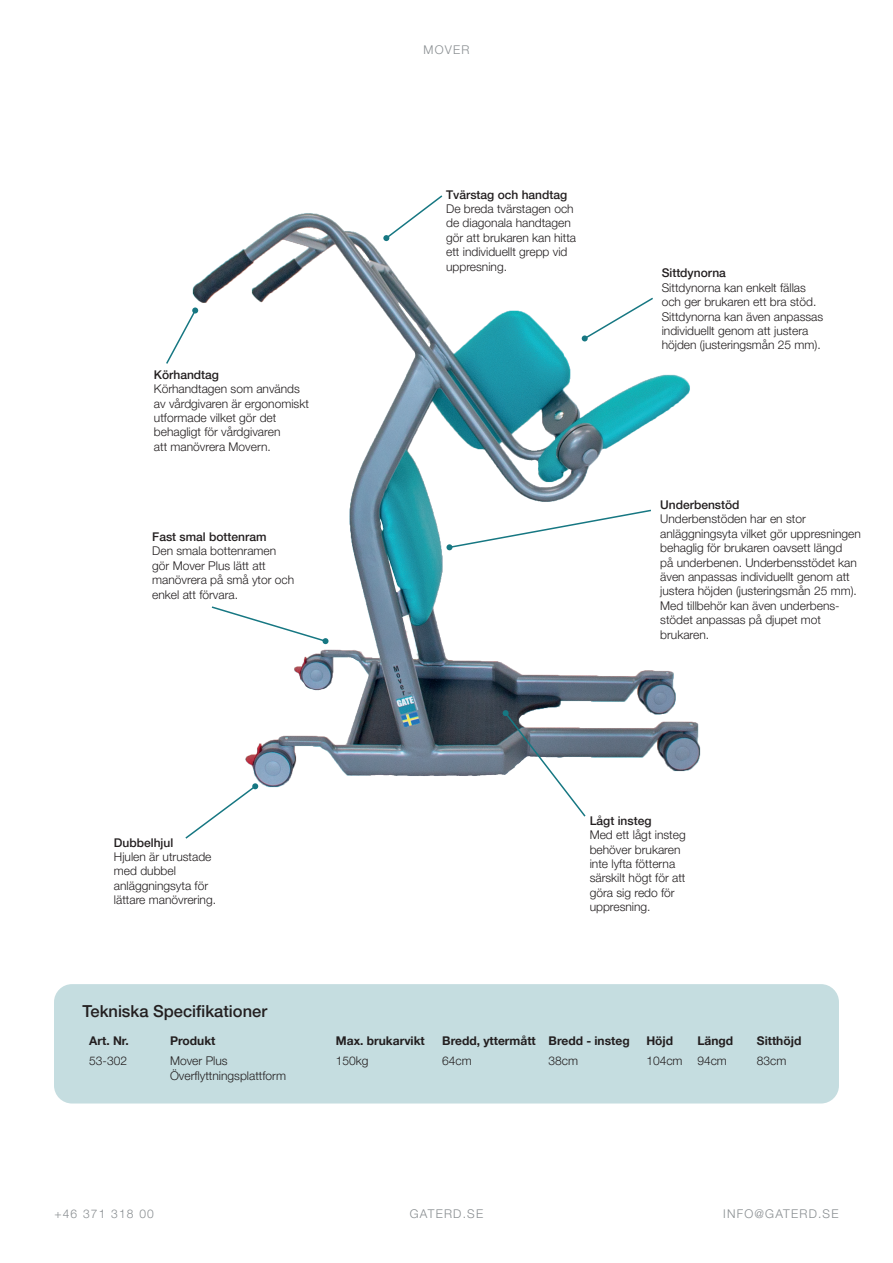
<style>
.page{position:relative;width:893px;height:1263px;background:#fff}
.page>*{position:absolute;margin:0;border:0;box-sizing:border-box;transform-origin:0 0}
.t1{font:500 16.5px "Helvetica Neue LT Pro";color:#231f20}
.t2{font:300 12px/14.4px "Helvetica Neue LT Pro";color:#231f20}
.t3{font:500 12px "Helvetica Neue LT Pro";color:#231f20}
.t4{font:700 12px "Helvetica Neue LT Pro";color:#231f20}
.t5{font:300 12px "Helvetica Neue LT Pro";letter-spacing:.1em;color:#888d90}
</style>
<div class="page">
<img style="left:192px;top:213px;width:509px;height:575px">
<svg style="left:383px;top:195px;width:61px;height:46px"></svg>
<svg style="left:582px;top:296px;width:73px;height:45px"></svg>
<svg style="left:446px;top:509px;width:207px;height:41px"></svg>
<svg style="left:503px;top:710px;width:84px;height:107px"></svg>
<svg style="left:185px;top:783px;width:73px;height:56px"></svg>
<svg style="left:210px;top:605px;width:118px;height:39px"></svg>
<svg style="left:166px;top:307px;width:32px;height:58px"></svg>
<div style="left:54px;top:984px;width:785px;height:119px;background:#c5dde0;border-radius:18px"></div>
<p class="t3" style="left:154px;top:367px;width:67px">Körhandtag</p>
<p class="t2" style="left:154px;top:381px;width:156px">Körhandtagen som används av vårdgivaren är ergonomiskt utformade vilket gör det behagligt för vårdgivaren<br>att manövrera Movern.</p>
<p class="t3" style="left:152px;top:529px;width:116px">Fast smal bottenram</p>
<p class="t2" style="left:152px;top:544px;width:144px">Den smala bottenramen gör Mover Plus lätt att manövrera på små ytor och enkel att förvara.</p>
<p class="t3" style="left:114px;top:835px;width:61px">Dubbelhjul</p>
<p class="t2" style="left:114px;top:849px;width:104px">Hjulen är utrustade med dubbel anläggningsyta för lättare manövrering.</p>
<h1 class="t1" style="left:83px;top:1001px;width:186px">Tekniska Specifikationer</h1>
<p class="t5" style="left:423px;top:42px;width:47px">MOVER</p>
<p class="t3" style="left:446px;top:187px;width:123px">Tvärstag och handtag</p>
<p class="t2" style="left:446px;top:201px;width:132px">De breda tvärstagen och de diagonala handtagen gör att brukaren kan hitta ett individuellt grepp vid uppresning.</p>
<p class="t3" style="left:662px;top:266px;width:66px">Sittdynorna</p>
<p class="t2" style="left:662px;top:280px;width:163px">Sittdynorna kan enkelt fällas och ger brukaren ett bra stöd.<br>Sittdynorna kan även anpassas individuellt genom att justera höjden (justeringsmån 25 mm).</p>
<p class="t3" style="left:660px;top:497px;width:81px">Underbenstöd</p>
<p class="t2" style="left:660px;top:512px;width:202px">Underbenstöden har en stor anläggningsyta vilket gör uppresningen behaglig för brukaren oavsett längd<br>på underbenen. Underbensstödet kan även anpassas individuellt genom att justera höjden (justeringsmån 25 mm).<br>Med tillbehör kan även underbens&shy;stödet anpassas på djupet mot brukaren.</p>
<p class="t3" style="left:590px;top:813px;width:63px">Lågt insteg</p>
<p class="t2" style="left:590px;top:827px;width:98px">Med ett lågt insteg behöver brukaren inte lyfta fötterna särskilt högt för att göra sig redo för uppresning.</p>
<p class="t4" style="left:89px;top:1033px;width:41px">Art. Nr.</p>
<p class="t4" style="left:170px;top:1033px;width:47px">Produkt</p>
<p class="t4" style="left:336px;top:1033px;width:90px">Max. brukarvikt</p>
<p class="t4" style="left:442px;top:1033px;width:189px">Bredd, yttermått Bredd - insteg</p>
<p class="t4" style="left:646px;top:1033px;width:28px">Höjd</p>
<p class="t4" style="left:697px;top:1033px;width:37px">Längd</p>
<p class="t4" style="left:757px;top:1033px;width:46px">Sitthöjd</p>
<p class="t2" style="left:89px;top:1053px;width:39px">53-302</p>
<p class="t2" style="left:170px;top:1053px;width:117px">Mover Plus<br>Överflyttningsplattform</p>
<p class="t2" style="left:336px;top:1053px;width:34px">150kg</p>
<p class="t2" style="left:442px;top:1053px;width:31px">64cm</p>
<p class="t2" style="left:548px;top:1053px;width:31px">38cm</p>
<p class="t2" style="left:646px;top:1053px;width:82px">104cm 94cm</p>
<p class="t2" style="left:757px;top:1053px;width:31px">83cm</p>
<p class="t5" style="left:54px;top:1206px;width:101px">+46 371 318 00</p>
<p class="t5" style="left:410px;top:1206px;width:75px">GATERD.SE</p>
<p class="t5" style="left:723px;top:1206px;width:117px">INFO@GATERD.SE</p>
</div>
